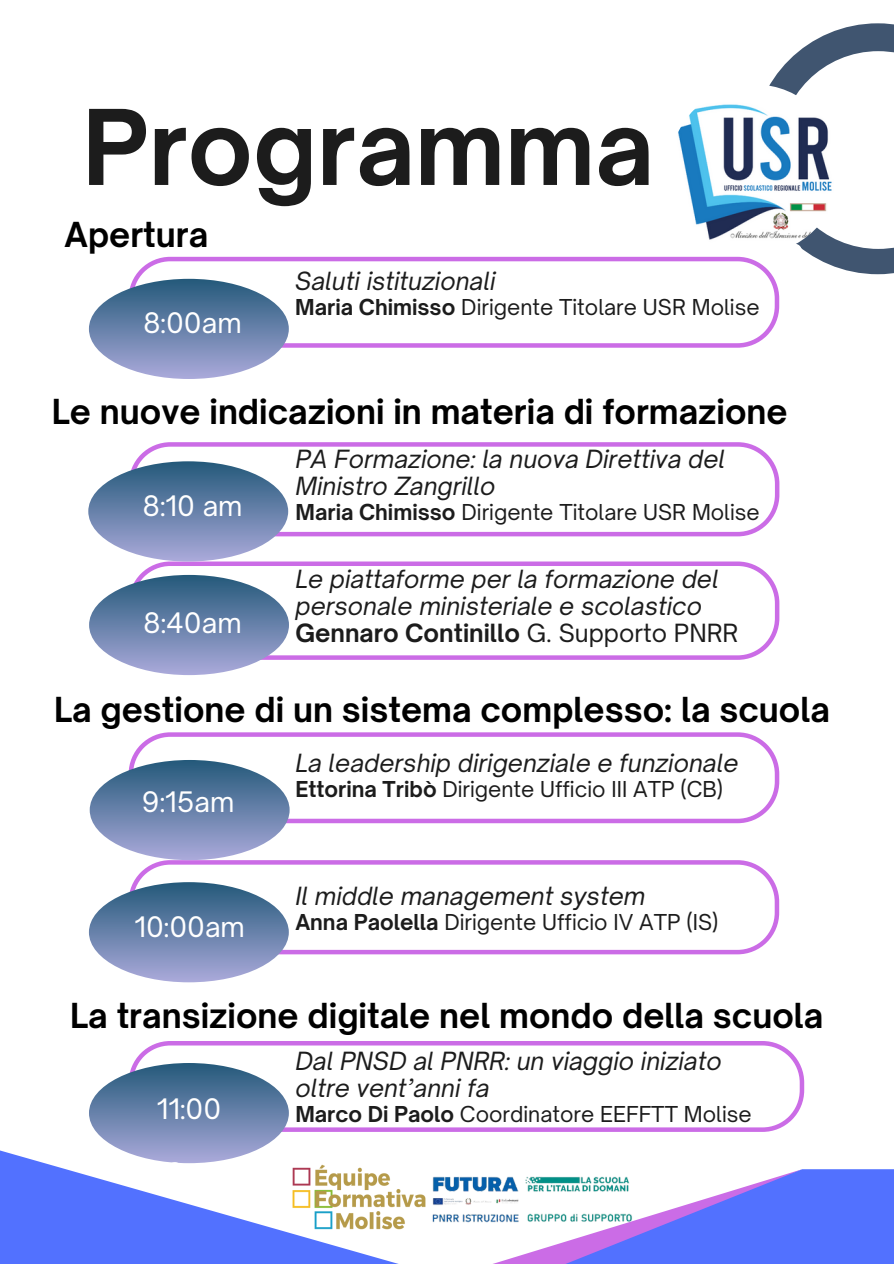
<style>
.page{position:relative;width:894px;height:1264px;background:#fff}
.page>*{position:absolute;margin:0;border:0;box-sizing:border-box;transform-origin:0 0}
.t1{font:700 99.6px "Open Sauce One";color:#1c1c1c}
.t2{font:700 33px "Open Sauce One";color:#000}
.t3{font:27px "Open Sauce One";color:#fff}
.t4{font:italic 24px/27px "Open Sauce One";color:#1c1c1c}
.t5{font:21px "Open Sauce One";color:#1c1c1c}
.s1{font-weight:700}
.s2{font-weight:700;font-style:normal}
.s3{font-style:normal}
</style>
<div class="page">
<svg style="left:769px;top:23px;width:124px;height:252px"></svg>
<svg style="left:0;top:1124px;width:663px;height:139px"></svg>
<svg style="left:377px;top:1169px;width:516px;height:94px;fill:#5271ff"></svg>
<svg style="left:128px;top:257px;width:651px;height:91px"></svg>
<svg style="left:131px;top:442px;width:648px;height:94px"></svg>
<svg style="left:129px;top:561px;width:650px;height:98px"></svg>
<div style="left:89px;top:279px;width:200px;height:100px;background:linear-gradient(to bottom,#24597a,#aaaada);border-radius:50%"></div>
<div style="left:88px;top:461px;width:200px;height:100px;background:linear-gradient(to bottom,#275b7c,#a7a8d8);border-radius:50%"></div>
<img style="left:669px;top:84px;width:170px;height:171px;border-radius:50%">
<img style="left:289px;top:1163px;width:139px;height:67px">
<div style="left:89px;top:575px;width:200px;height:100px;background:linear-gradient(to bottom,#25597a,#a9a9da);border-radius:50%"></div>
<svg style="left:129px;top:732px;width:650px;height:91px"></svg>
<svg style="left:129px;top:860px;width:650px;height:94px"></svg>
<div style="left:90px;top:760px;width:199px;height:100px;background:linear-gradient(to bottom,#255a7b,#a9a9d9);border-radius:50%"></div>
<div style="left:89px;top:882px;width:200px;height:100px;background:linear-gradient(to bottom,#265a7b,#a8a8d9);border-radius:50%"></div>
<img style="left:427px;top:1169px;width:208px;height:55px">
<svg style="left:130px;top:1041px;width:673px;height:90px"></svg>
<div style="left:89px;top:1062px;width:200px;height:101px;background:linear-gradient(to bottom,#2d607f,#a6a6d8);border-radius:50%"></div>
<p class="t1" style="left:82px;top:85px;width:573px">Programma</p>
<h4 class="t2" style="left:65px;top:214px;width:145px">Apertura</h4>
<p class="t3" style="left:143px;top:306px;width:100px">8:00am</p>
<h1 class="t4" style="left:295px;top:268px;width:202px">Saluti istituzionali</h1>
<h2 class="t5" style="left:295px;top:294px;width:465px"><span class="s1">Maria Chimisso</span> Dirigente Titolare USR Molise</h2>
<h3 class="t2" style="left:52px;top:391px;width:737px">Le nuove indicazioni in materia di formazione</h3>
<p class="t3" style="left:142px;top:489px;width:101px">8:10 am</p>
<h2 class="t3" style="left:143px;top:606px;width:100px">8:40am</h2>
<h3 class="t3" style="left:135px;top:614px;width:107px">9:20 am</h3>
<h2 class="t4" style="left:295px;top:445px;width:431px">PA Formazione: la nuova Direttiva del<br>Ministro Zangrillo</h2>
<h2 class="t5" style="left:295px;top:498px;width:465px"><span class="s1">Maria Chimisso</span> Dirigente Titolare USR Molise</h2>
<h4 class="t4" style="left:295px;top:565px;width:444px">Le piattaforme per la formazione del personale ministeriale e scolastico<br><span class="s2">Gennaro Continillo</span> <span class="s3">G. Supporto PNRR</span></h4>
<h3 class="t2" style="left:54px;top:689px;width:777px">La gestione di un sistema complesso: la scuola</h3>
<p class="t4" style="left:295px;top:749px;width:444px">La leadership dirigenziale e funzionale</p>
<p class="t5" style="left:295px;top:776px;width:429px"><span class="s1">Ettorina Tribò</span> Dirigente Ufficio III ATP (CB)</p>
<h3 class="t3" style="left:142px;top:784px;width:94px">9:15am</h3>
<h4 class="t3" style="left:134px;top:909px;width:112px">10:00am</h4>
<h3 class="t4" style="left:295px;top:882px;width:351px">Il middle management system</h3>
<h3 class="t5" style="left:295px;top:909px;width:424px"><span class="s1">Anna Paolella</span> Dirigente Ufficio IV ATP (IS)</h3>
<p class="t2" style="left:70px;top:994px;width:754px">La transizione digitale nel mondo della scuola</p>
<h3 class="t4" style="left:295px;top:1047px;width:428px">Dal PNSD al PNRR: un viaggio iniziato oltre vent’anni fa</h3>
<h3 class="t5" style="left:295px;top:1100px;width:458px"><span class="s1">Marco Di Paolo</span> Coordinatore EEFFTT Molise</h3>
<h3 class="t3" style="left:157px;top:1092px;width:66px">11:00</h3>
</div>
